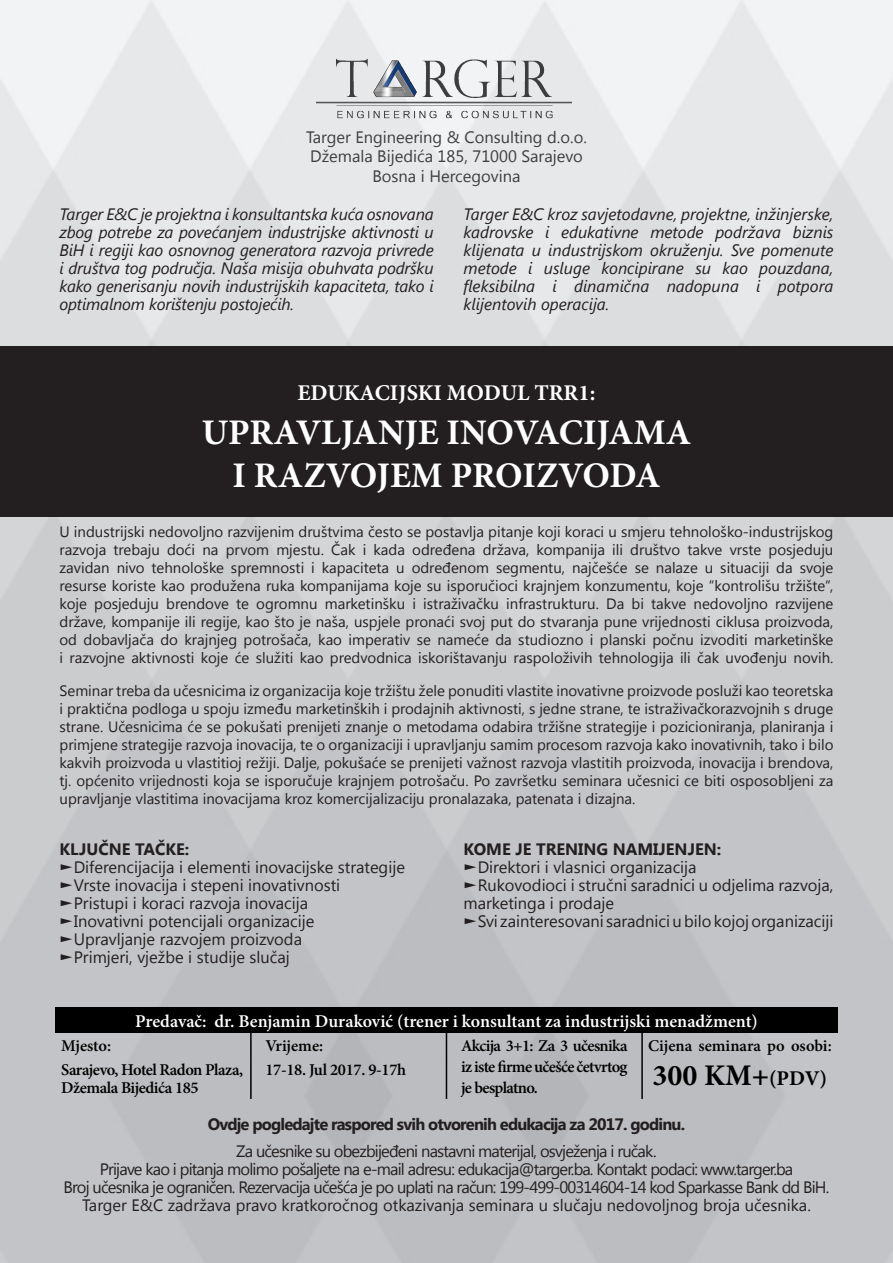
<style>
.page{position:relative;width:893px;height:1263px;background:#fff}
.page>*{position:absolute;margin:0;border:0;box-sizing:border-box;transform-origin:0 0}
.t1{font:700 36px "Minion Pro";color:#fff}
.t2{font:700 30px "Minion Pro";color:#000}
.t3{font:700 22.5px "Minion Pro";color:#fff}
.t4{font:600 18px "Minion Pro";color:#fff}
.t5{font:italic 16.5px/18px "Segoe UI";letter-spacing:-.01em;color:#231f20;text-align:justify}
.t6{font:16.5px/18px "Segoe UI";color:#231f20}
.t7{font:16.5px "Segoe UI";letter-spacing:-.05em;color:#231f20}
.t8{font:600 16.5px/21px "Minion Pro";letter-spacing:-.03em;color:#000;text-align:justify}
.t9{font:16.5px "Segoe UI";color:#3e3e3f}
.t10{font:700 16.5px "Segoe UI";letter-spacing:-.05em;color:#231f20}
.t11{font:700 16.5px "Segoe UI";color:#231f20}
.t12{font:600 16.5px "Minion Pro";color:#000}
.t13{font:15px/18px "Segoe UI";color:#231f20;text-align:justify}
.s1{font-size:21px}
</style>
<div class="page">
<img style="left:0;top:0;width:893px;height:1263px">
<div style="left:0;top:347px;width:893px;height:170px;background:#231f20"></div>
<img style="left:316px;top:51px;width:255px;height:78px">
<div style="left:55px;top:1008px;width:783px;height:25px;background:#000"></div>
<hr style="left:250px;top:1033px;width:2px;height:24px;background:#000">
<svg style="left:446px;top:1033px;width:1px;height:24px"></svg>
<hr style="left:641px;top:1033px;width:2px;height:24px;background:#000">
<hr style="left:250px;top:1057px;width:2px;height:42px;background:#000">
<hr style="left:446px;top:1057px;width:1px;height:42px;background:#000">
<hr style="left:641px;top:1057px;width:2px;height:42px;background:#000">
<p class="t9" style="left:306px;top:125px;width:282px">Targer Engineering &amp; Consulting d.o.o.</p>
<p class="t9" style="left:310px;top:145px;width:274px">Džemala Bijedića 185, 71000 Sarajevo</p>
<p class="t9" style="left:372px;top:164px;width:150px">Bosna i Hercegovina</p>
<p class="t5" style="left:60px;top:205px;width:376px">Targer E&amp;C je projektna i konsultantska kuća osnovana zbog potrebe za povećanjem industrijske aktivnosti u BiH i regiji kao osnovnog generatora razvoja privrede i društva tog područja. Naša misija obuhvata podršku kako generisanju novih industrijskih kapaciteta, tako i optimalnom korištenju postojećih.</p>
<p class="t5" style="left:463px;top:205px;width:371px">Targer E&amp;C kroz savjetodavne, projektne, inžinjerske, kadrovske i edukativne metode podržava biznis klijenata u industrijskom okruženju. Sve pomenute metode i usluge koncipirane su kao pouzdana, fleksibilna i dinamična nadopuna i potpora klijentovih operacija.</p>
<p class="t3" style="left:298px;top:377px;width:299px">EDUKACIJSKI MODUL TRR1:</p>
<p class="t1" style="left:202px;top:407px;width:491px">UPRAVLJANJE INOVACIJAMA</p>
<p class="t1" style="left:232px;top:450px;width:429px">I RAZVOJEM PROIZVODA</p>
<p class="t13" style="left:60px;top:521px;width:775px">U industrijski nedovoljno razvijenim društvima često se postavlja pitanje koji koraci u smjeru tehnološko-industrijskog razvoja trebaju doći na prvom mjestu. Čak i kada određena država, kompanija ili društvo takve vrste posjeduju zavidan nivo tehnološke spremnosti i kapaciteta u određenom segmentu, najčešće se nalaze u situaciji da svoje resurse koriste kao produžena ruka kompanijama koje su isporučioci krajnjem konzumentu, koje “kontrolišu tržište“, koje posjeduju brendove te ogromnu marketinšku i istraživačku infrastrukturu. Da bi takve nedovoljno razvijene države, kompanije ili regije, kao što je naša, uspjele pronaći svoj put do stvaranja pune vrijednosti ciklusa proizvoda, od dobavljača do krajnjeg potrošača, kao imperativ se nameće da studiozno i planski počnu izvoditi marketinške i razvojne aktivnosti koje će služiti kao predvodnica iskorištavanju raspoloživih tehnologija ili čak uvođenju novih.</p>
<p class="t13" style="left:60px;top:681px;width:775px">Seminar treba da učesnicima iz organizacija koje tržištu žele ponuditi vlastite inovativne proizvode posluži kao teoretska i praktična podloga u spoju između marketinških i prodajnih aktivnosti, s jedne strane, te istraživačkorazvojnih s druge strane. Učesnicima će se pokušati prenijeti znanje o metodama odabira tržišne strategije i pozicioniranja, planiranja i primjene strategije razvoja inovacija, te o organizaciji i upravljanju samim procesom razvoja kako inovativnih, tako i bilo kakvih proizvoda u vlastitioj režiji. Dalje, pokušaće se prenijeti važnost razvoja vlastitih proizvoda, inovacija i brendova, tj. općenito vrijednosti koja se isporučuje krajnjem potrošaču. Po završetku seminara učesnici ce biti osposobljeni za upravljanje vlastitima inovacijama kroz komercijalizaciju pronalazaka, patenata i dizajna.</p>
<p class="t11" style="left:463px;top:837px;width:259px">KOME JE TRENING NAMIJENJEN:</p>
<p class="t6" style="left:463px;top:857px;width:235px">►Direktori i vlasnici organizacija</p>
<p class="t6" style="left:463px;top:875px;width:371px">►Rukovodioci i stručni saradnici u odjelima razvoja, marketinga i prodaje</p>
<p class="t6" style="left:463px;top:911px;width:371px">►Svi zainteresovani saradnici u bilo kojoj organizaciji</p>
<p class="t11" style="left:60px;top:837px;width:131px">KLJUČNE TAČKE:</p>
<p class="t6" style="left:60px;top:857px;width:347px">►Diferencijacija i elementi inovacijske strategije</p>
<p class="t6" style="left:60px;top:875px;width:282px">►Vrste inovacija i stepeni inovativnosti</p>
<p class="t6" style="left:60px;top:893px;width:250px">►Pristupi i koraci razvoja inovacija</p>
<p class="t6" style="left:60px;top:911px;width:257px">►Inovativni potencijali organizacije</p>
<p class="t6" style="left:60px;top:929px;width:244px">►Upravljanje razvojem proizvoda</p>
<p class="t6" style="left:60px;top:947px;width:232px">►Primjeri, vježbe i studije slučaj</p>
<p class="t4" style="left:135px;top:1009px;width:624px">Predavač: dr. Benjamin Duraković (trener i konsultant za industrijski menadžment)</p>
<p class="t8" style="left:61px;top:1035px;width:51px">Mjesto:</p>
<p class="t12" style="left:265px;top:1034px;width:59px">Vrijeme:</p>
<p class="t8" style="left:461px;top:1035px;width:168px">Akcija 3+1: Za 3 učesnika iz iste firme učešće četvrtog je besplatno.</p>
<p class="t12" style="left:648px;top:1034px;width:185px">Cijena seminara po osobi:</p>
<p class="t8" style="left:61px;top:1060px;width:183px;line-height:18px">Sarajevo, Hotel Radon Plaza,<br>Džemala Bijedića 185</p>
<p class="t8" style="left:265px;top:1059px;width:142px">17-18. Jul 2017. 9-17h</p>
<p class="t2" style="left:653px;top:1054px;width:176px">300 KM+<span class="s1">(PDV)</span></p>
<p class="t10" style="left:208px;top:1113px;width:479px">Ovdje pogledajte raspored svih otvorenih edukacija za 2017. godinu.</p>
<p class="t7" style="left:236px;top:1140px;width:422px">Za učesnike su obezbijeđeni nastavni materijal, osvježenja i ručak.</p>
<p class="t7" style="left:100px;top:1158px;width:695px">Prijave kao i pitanja molimo pošaljete na e-mail adresu: edukacija@targer.ba. Kontakt podaci: www.targer.ba</p>
<p class="t7" style="left:64px;top:1176px;width:767px">Broj učesnika je ograničen. Rezervacija učešća je po uplati na račun: 199-499-00314604-14 kod Sparkasse Bank dd BiH.</p>
<p class="t6" style="left:82px;top:1196px;width:730px">Targer E&amp;C zadržava pravo kratkoročnog otkazivanja seminara u slučaju nedovoljnog broja učesnika.</p>
</div>
